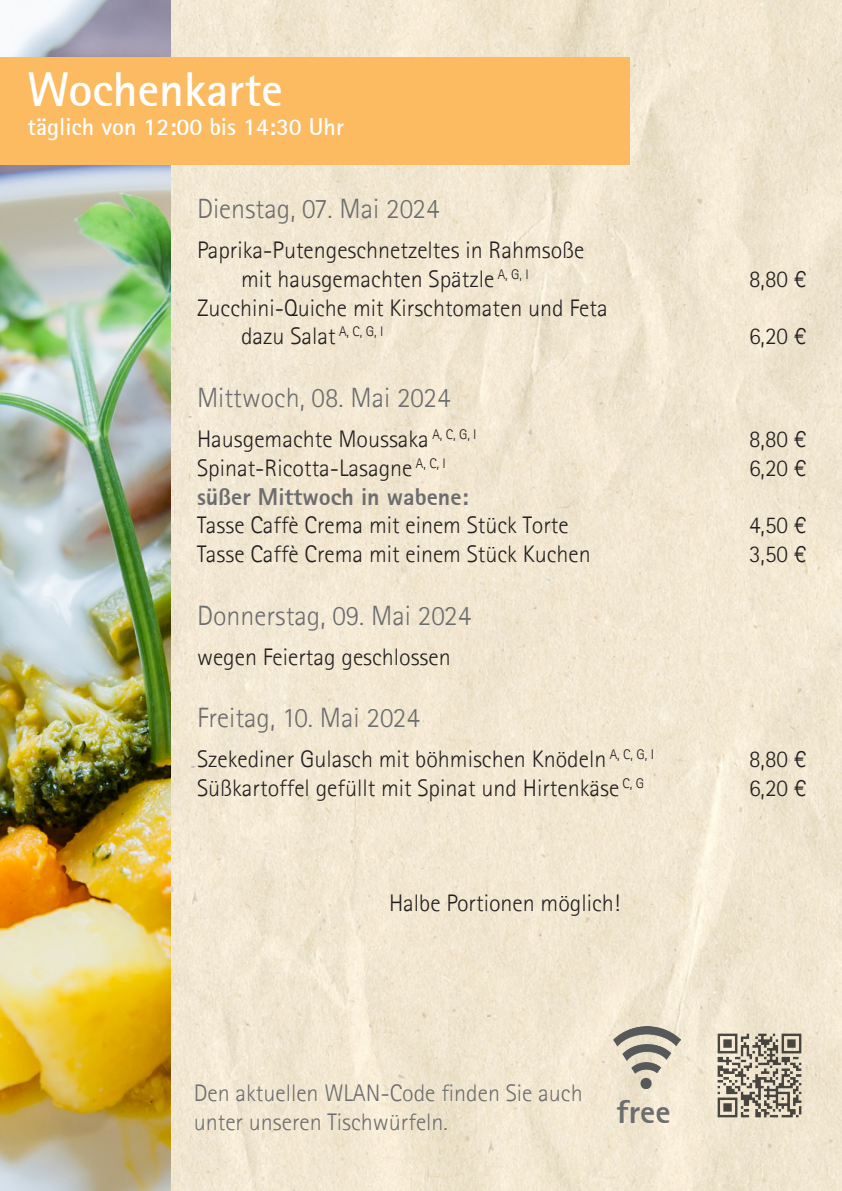
<style>
.page{position:relative;width:842px;height:1191px;background:#fff}
.page>*{position:absolute;margin:0;border:0;box-sizing:border-box;transform-origin:0 0}
.t1{font:700 48px "Rotis Sans Serif";color:#fff}
.t2{font:800 32.8px "Rotis Sans Serif";color:#6c6d70}
.t3{font:300 28px "Agfa Rotis Sans Serif";color:#6c6d70}
.t4{font:300 24px/28.8px "Agfa Rotis Sans Serif";color:#231f20}
.t5{font:300 24px/28.8px "Agfa Rotis Sans Serif";color:#6c6d70}
.t6{font:700 24px "Rotis Sans Serif";color:#fff}
.s1{font-family:"Rotis Sans Serif";font-weight:800;color:#6c6d70}
</style>
<div class="page">
<img style="left:170px;top:0;width:672px;height:1191px">
<img style="left:0;top:0;width:170px;height:1191px">
<div style="left:0;top:57px;width:629px;height:107px;background:#fcba61"></div>
<img style="left:706px;top:1021px;width:108px;height:108px">
<img style="left:614px;top:1026px;width:66px;height:62px">
<p class="t1" style="left:28px;top:60px;width:257px">Wochenkarte</p>
<p class="t6" style="left:28px;top:112px;width:318px">täglich von 12:00 bis 14:30 Uhr</p>
<p class="t3" style="left:197px;top:192px;width:244px">Dienstag, 07. Mai 2024</p>
<p class="t4" style="left:197px;top:235px;width:389px;text-align:center">Paprika-Putengeschnetzeltes in Rahmsoße mit hausgemachten Spätzle <sup>A,</sup> <sup>G,</sup> <sup>I</sup></p>
<p class="t4" style="left:241px;top:293px;width:368px;text-indent:-44px">Zucchini-Quiche mit Kirschtomaten und Feta dazu Salat <sup>A,</sup> <sup>C,</sup> <sup>G,</sup> <sup>I</sup></p>
<p class="t4" style="left:749px;top:264px;width:59px">8,80 €</p>
<p class="t4" style="left:749px;top:322px;width:59px">6,20 €</p>
<p class="t3" style="left:197px;top:381px;width:255px">Mittwoch, 08. Mai 2024</p>
<p class="t4" style="left:197px;top:424px;width:281px">Hausgemachte Moussaka <sup>A,</sup> <sup>C,</sup> <sup>G,</sup> <sup>I</sup></p>
<p class="t4" style="left:749px;top:424px;width:59px">8,80 €</p>
<p class="t4" style="left:197px;top:453px;width:250px">Spinat-Ricotta-Lasagne <sup>A,</sup> <sup>C,</sup> <sup>I</sup></p>
<p class="t4" style="left:749px;top:453px;width:59px">6,20 €</p>
<p class="t4" style="left:197px;top:482px;width:373px"><span class="s1">süßer Mittwoch in wabene:<br></span>Tasse Caffè Crema mit einem Stück Torte</p>
<p class="t4" style="left:749px;top:511px;width:59px">4,50 €</p>
<p class="t4" style="left:197px;top:540px;width:395px">Tasse Caffè Crema mit einem Stück Kuchen</p>
<p class="t4" style="left:749px;top:540px;width:59px">3,50 €</p>
<p class="t3" style="left:197px;top:599px;width:276px">Donnerstag, 09. Mai 2024</p>
<p class="t4" style="left:197px;top:642px;width:255px">wegen Feiertag geschlossen</p>
<p class="t3" style="left:197px;top:701px;width:224px">Freitag, 10. Mai 2024</p>
<p class="t4" style="left:197px;top:745px;width:458px">Szekediner Gulasch mit böhmischen Knödeln <sup>A,</sup> <sup>C,</sup> <sup>G,</sup> <sup>I</sup></p>
<p class="t4" style="left:749px;top:745px;width:59px">8,80 €</p>
<p class="t4" style="left:197px;top:773px;width:449px">Süßkartoffel gefüllt mit Spinat und Hirtenkäse <sup>C,</sup> <sup>G</sup></p>
<p class="t4" style="left:749px;top:773px;width:59px">6,20 €</p>
<p class="t4" style="left:389px;top:889px;width:233px">Halbe Portionen möglich!</p>
<p class="t5" style="left:194px;top:1078px;width:390px">Den aktuellen WLAN-Code finden Sie auch unter unseren Tischwürfeln.</p>
<p class="t2" style="left:616px;top:1090px;width:55px">free</p>
</div>
